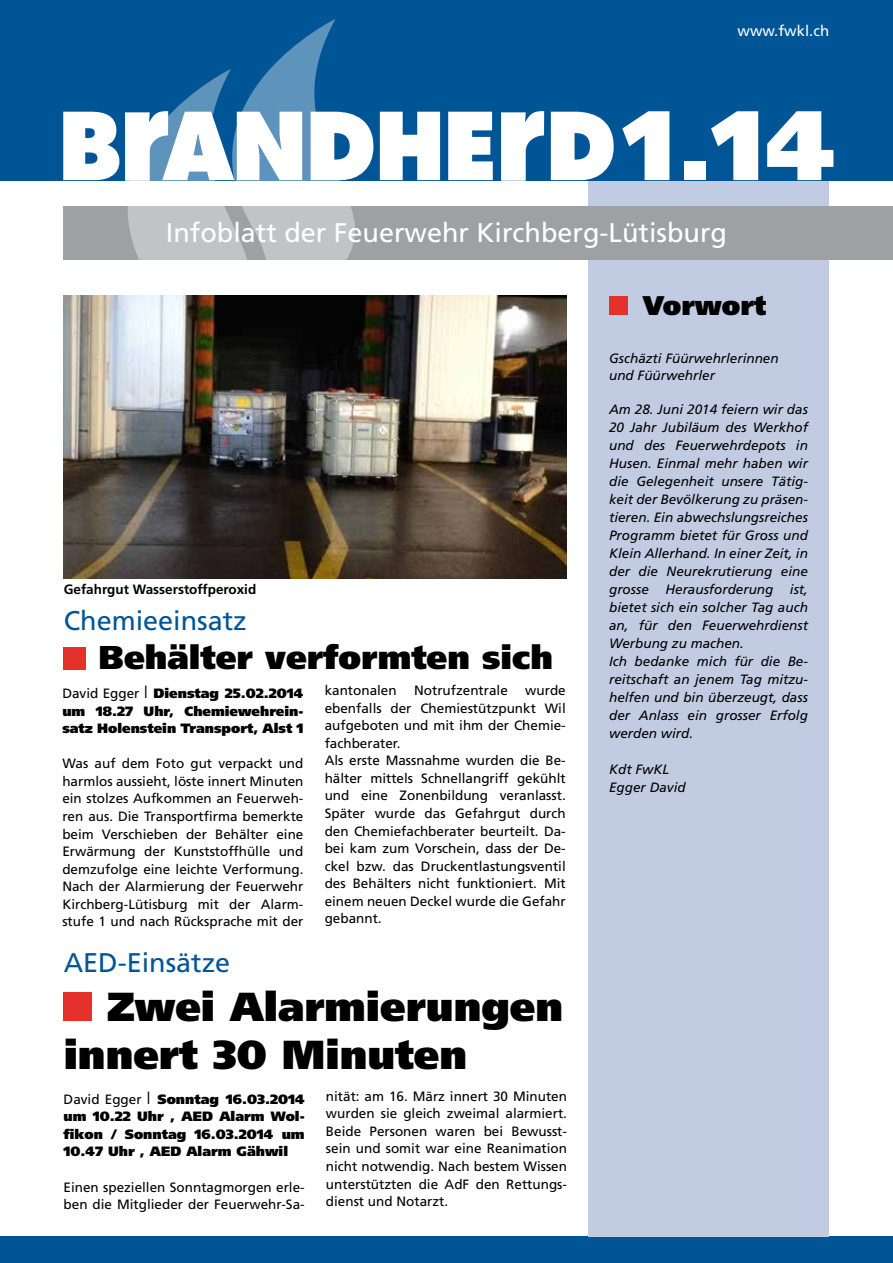
<style>
.page{position:relative;width:893px;height:1263px;background:#fff}
.page>*{position:absolute;margin:0;border:0;box-sizing:border-box;transform-origin:0 0}
.t1{font:900 98.55px "Frutiger";color:#fff}
.t2{font:900 40.5px/48.6px "Frutiger";color:#000}
.t3{font:900 33px "Frutiger";color:#000}
.t4{font:27px "Frutiger";color:#fff}
.t5{font:27px "Frutiger";color:#005596}
.t6{font:900 27px "Frutiger";color:#000}
.t7{font:15px "Frutiger";color:#fff}
.t8{font:13.5px/17.5px "Frutiger";color:#000}
.t9{font:italic 13.5px/18px "Frutiger";color:#000}
.t10{font:900 13.5px/17.5px "Frutiger";color:#000;text-align:justify}
.t11{font:700 13.5px "Frutiger";color:#000}
.s1{font-weight:400}
.s2{font-family:"Times";font-weight:400;font-size:18px}
</style>
<div class="page">
<div style="left:0;top:1236px;width:893px;height:27px;background:#005596"></div>
<div style="left:588px;top:26px;width:241px;height:1210px;background:#c1cce2"></div>
<div style="left:0;top:0;width:893px;height:180px;background:#005596"></div>
<div style="left:64px;top:206px;width:829px;height:54px;background:#9ea0a2"></div>
<svg style="left:63px;top:112px;width:56px;height:68px;background:#dbe7f0"></svg>
<svg style="left:357px;top:116px;width:16px;height:61px"></svg>
<svg style="left:380px;top:112px;width:60px;height:68px"></svg>
<svg style="left:448px;top:112px;width:45px;height:68px;background:#e1ebf2"></svg>
<svg style="left:551px;top:112px;width:63px;height:68px"></svg>
<svg style="left:501px;top:111px;width:43px;height:70px"></svg>
<div style="left:609px;top:296px;width:19px;height:19px;background:#e4312b"></div>
<svg style="left:270px;top:19px;width:87px;height:277px"></svg>
<svg style="left:125px;top:69px;width:177px;height:227px"></svg>
<div style="left:64px;top:992px;width:28px;height:28px;background:#e4312b"></div>
<img style="left:63px;top:296px;width:503px;height:282px">
<div style="left:64px;top:647px;width:22px;height:22px;background:#e4312b"></div>
<p class="t7" style="left:737px;top:22px;width:93px">www.fwkl.ch</p>
<h1 class="t1" style="left:624px;top:85px;width:213px">1.14</h1>
<h3 class="t4" style="left:166px;top:217px;width:563px">Infoblatt der Feuerwehr Kirchberg-Lütisburg</h3>
<p class="t11" style="left:64px;top:582px;width:194px">Gefahrgut Wasserstoffperoxid</p>
<h3 class="t5" style="left:64px;top:604px;width:185px">Chemieeinsatz</h3>
<h3 class="t3" style="left:98px;top:637px;width:456px">Behälter verformten sich</h3>
<p class="t10" style="left:62px;top:684px;width:243px"><span class="s1">David Egger</span> <span class="s2">|</span> Dienstag 25.02.2014 um 18.27 Uhr, Chemiewehrein&shy;satz Holenstein Transport, Alst 1</p>
<p class="t8" style="left:62px;top:755px;width:243px;text-align:justify">Was auf dem Foto gut verpackt und harmlos aussieht, löste innert Minuten ein stolzes Aufkommen an Feuerweh&shy;ren aus. Die Transportfirma bemerkte beim Verschieben der Behälter eine Erwärmung der Kunststoffhülle und demzufolge eine leichte Verformung.<br>Nach der Alarmierung der Feuerwehr Kirchberg-Lütisburg mit der Alarm&shy;stufe 1 und nach Rücksprache mit der</p>
<p class="t8" style="left:325px;top:681px;width:74px">kantonalen</p>
<p class="t8" style="left:414px;top:681px;width:95px">Notrufzentrale</p>
<p class="t8" style="left:325px;top:681px;width:243px;text-indent:201px">wurde ebenfalls der Chemiestützpunkt Wil aufgeboten und mit ihm der Chemie&shy;fachberater.<br>Als erste Massnahme wurden die Be&shy;hälter mittels Schnellangriff gekühlt und eine Zonenbildung veranlasst.<br>Später wurde das Gefahrgut durch den Chemiefachberater beurteilt. Da&shy;bei kam zum Vorschein, dass der De&shy;ckel bzw. das Druckentlastungsventil des Behälters nicht funktioniert. Mit einem neuen Deckel wurde die Gefahr gebannt.</p>
<h3 class="t5" style="left:64px;top:947px;width:168px">AED-Einsätze</h3>
<h2 class="t2" style="left:64px;top:982px;width:501px;text-indent:43px">Zwei Alarmierungen innert 30 Minuten</h2>
<p class="t10" style="left:64px;top:1090px;width:243px"><span class="s1">David Egger</span> <span class="s2">|</span> Sonntag 16.03.2014 um 10.22 Uhr , AED Alarm Wol&shy;fikon / Sonntag 16.03.2014 um 10.47 Uhr , AED Alarm Gähwil</p>
<p class="t8" style="left:64px;top:1178px;width:243px">Einen speziellen Sonntagmorgen erle&shy;ben die Mitglieder der Feuerwehr-Sa-</p>
<p class="t8" style="left:326px;top:1087px;width:243px;text-align:justify">nität: am 16. März innert 30 Minuten wurden sie gleich zweimal alarmiert.<br>Beide Personen waren bei Bewusst&shy;sein und somit war eine Reanimation nicht notwendig. Nach bestem Wissen unterstützten die AdF den Rettungs&shy;dienst und Notarzt.</p>
<h3 class="t6" style="left:643px;top:289px;width:125px">Vorwort</h3>
<p class="t9" style="left:609px;top:350px;width:171px;line-height:16.2px">Gschäzti Füürwehrlerinnen und Füürwehrler</p>
<p class="t9" style="left:609px;top:400px;width:200px">Am 28. Juni 2014 feiern wir das<br>20 Jahr Jubiläum des Werkhof und des Feuerwehrdepots in<br>Husen. Einmal mehr haben wir die Gelegenheit unsere Tätig&shy;keit der Bevölkerung zu präsen&shy;tieren. Ein abwechslungsreiches<br>Programm bietet für Gross und<br>Klein Allerhand. In einer Zeit, in der die Neurekrutierung eine grosse Herausforderung ist, bietet sich ein solcher Tag auch an, für den Feuerwehrdienst<br>Werbung zu machen.<br>Ich bedanke mich für die Be&shy;reitschaft an jenem Tag mitzu&shy;helfen und bin überzeugt, dass der Anlass ein grosser Erfolg werden wird.</p>
<p class="t9" style="left:609px;top:760px;width:78px">Kdt FwKL<br>Egger David</p>
</div>
